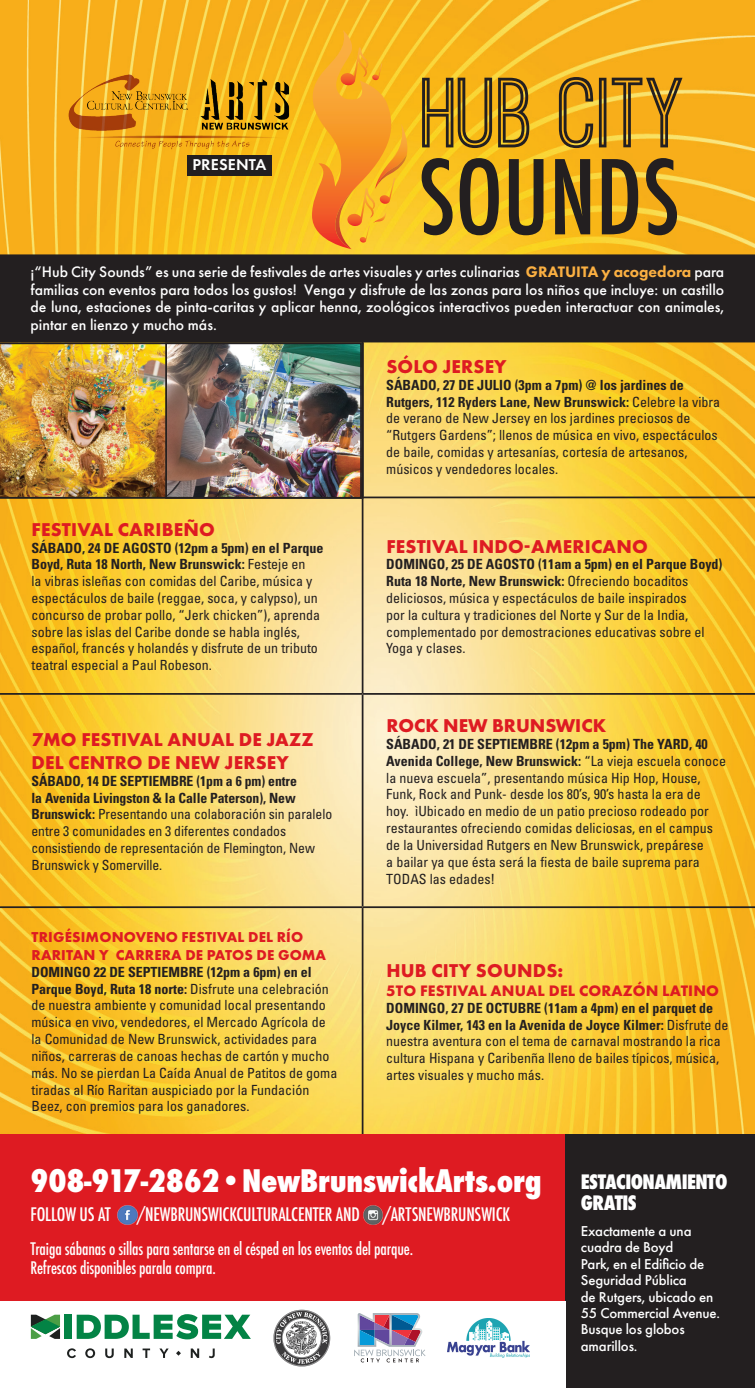
<style>
.page{position:relative;width:755px;height:1388px;background:#fff}
.page>*{position:absolute;margin:0;border:0;box-sizing:border-box;transform-origin:0 0}
.t1{font:800 condensed 30.28px "Futura";letter-spacing:-.01em;color:#fff}
.t2{font:700 19.25px/23.1px "Futura PT";letter-spacing:.01em;color:#de1b22}
.t3{font:800 condensed 19.25px/21.3px "Futura";letter-spacing:-.03em;color:#fff}
.t4{font:500 condensed 18.2px "Futura";letter-spacing:-.01em;color:#fff}
.t5{font:500 condensed 16.8px/18.6px "Futura";letter-spacing:-.01em;color:#fff}
.t6{font:600 16.28px "Futura PT";letter-spacing:.01em;color:#fff}
.t7{font:500 15.75px/17.5px "Futura PT";color:#fff;text-align:justify}
.t8{font:700 15.75px "Futura PT";letter-spacing:.01em;color:#de1b22}
.t9{font:500 14.88px/16.3px "Futura PT";letter-spacing:-.01em;color:#fff}
.t10{font:700 14.88px/17.8px "Futura PT";letter-spacing:.01em;color:#de1b22}
.t11{font:condensed 14px/16.8px "Univers";color:#231f20}
.s1{font-weight:800;color:#fbb042}
.s2{font-weight:700}
</style>
<div class="page">
<img style="left:0;top:0;width:754px;height:1133px">
<hr style="left:362px;top:496px;width:392px;height:2px;background:#231f20">
<hr style="left:361px;top:498px;width:2px;height:195px;background:#231f20">
<hr style="left:0;top:693px;width:362px;height:1px;background:#231f20">
<hr style="left:362px;top:693px;width:392px;height:1px;background:#231f20">
<hr style="left:361px;top:694px;width:2px;height:212px;background:#231f20">
<hr style="left:0;top:906px;width:362px;height:1px;background:#231f20">
<hr style="left:362px;top:906px;width:392px;height:1px;background:#231f20">
<hr style="left:361px;top:907px;width:2px;height:226px;background:#231f20">
<svg style="left:303px;top:30px;width:110px;height:219px;background:#f7ad24"></svg>
<svg style="left:422px;top:78px;width:70px;height:70px;background:#ab841d"></svg>
<svg style="left:498px;top:78px;width:31px;height:69px;background:#97731e"></svg>
<svg style="left:558px;top:77px;width:34px;height:71px;background:#b1841f"></svg>
<svg style="left:598px;top:78px;width:84px;height:69px;background:#bf8d22"></svg>
<svg style="left:421px;top:158px;width:31px;height:77px;background:#987b22"></svg>
<svg style="left:459px;top:158px;width:39px;height:77px;background:#836a20"></svg>
<svg style="left:508px;top:159px;width:35px;height:76px;background:#7d641f"></svg>
<svg style="left:555px;top:159px;width:35px;height:75px;background:#614c1e"></svg>
<svg style="left:601px;top:159px;width:37px;height:75px;background:#765b1f"></svg>
<svg style="left:645px;top:158px;width:31px;height:77px;background:#977121"></svg>
<img style="left:66px;top:72px;width:225px;height:79px">
<div style="left:187px;top:155px;width:84px;height:20px;background:#231f20"></div>
<img style="left:0;top:342px;width:363px;height:156px">
<div style="left:0;top:254px;width:754px;height:88px;background:#231f20"></div>
<img style="left:168px;top:345px;width:191px;height:150px">
<div style="left:165px;top:342px;width:197px;height:156px;border:2px solid #231f20"></div>
<div style="left:0;top:1133px;width:754px;height:254px;background:#de1b22"></div>
<div style="left:565px;top:1133px;width:189px;height:254px;background:#231f20"></div>
<div style="left:0;top:1300px;width:566px;height:87px;background:#fff"></div>
<svg style="left:67px;top:1348px;width:9px;height:9px"></svg>
<svg style="left:85px;top:1348px;width:10px;height:9px"></svg>
<svg style="left:105px;top:1348px;width:9px;height:9px"></svg>
<svg style="left:124px;top:1348px;width:9px;height:9px"></svg>
<svg style="left:142px;top:1348px;width:8px;height:9px"></svg>
<svg style="left:159px;top:1348px;width:9px;height:9px"></svg>
<svg style="left:191px;top:1348px;width:8px;height:9px"></svg>
<svg style="left:209px;top:1348px;width:5px;height:9px"></svg>
<svg style="left:176px;top:1351px;width:5px;height:4px"></svg>
<svg style="left:77px;top:1314px;width:174px;height:24px"></svg>
<div style="left:65px;top:1314px;width:7px;height:24px;background:#038345"></div>
<svg style="left:31px;top:1314px;width:29px;height:24px"></svg>
<img style="left:273px;top:1309px;width:58px;height:58px">
<svg style="left:354px;top:1313px;width:71px;height:49px"></svg>
<img style="left:447px;top:1318px;width:82px;height:38px">
<img style="left:118px;top:1205px;width:19px;height:19px">
<img style="left:363px;top:1205px;width:19px;height:19px">
<p class="t6" style="left:192px;top:154px;width:76px">PRESENTA</p>
<p class="t7" style="left:31px;top:263px;width:694px">¡“Hub City Sounds” es una serie de festivales de artes visuales y artes culinarias <span class="s1">GRATUITA y acogedora</span> para familias con eventos para todos los gustos! Venga y disfrute de las zonas para los niños que incluye: un castillo de luna, estaciones de pinta-caritas y aplicar henna, zoológicos interactivos pueden interactuar con animales, pintar en lienzo y mucho más.</p>
<h2 class="t2" style="left:386px;top:354px;width:122px">SÓLO JERSEY</h2>
<p class="t11" style="left:386px;top:376px;width:335px"><span class="s2">SÁBADO, 27 DE JULIO (3pm a 7pm) @ los jardines de Rutgers, 112 Ryders Lane, New Brunswick:</span> Celebre la vibra de verano de New Jersey en los jardines preciosos de “Rutgers Gardens”; llenos de música en vivo, espectáculos de baile, comidas y artesanías, cortesía de artesanos, músicos y vendedores locales.</p>
<h2 class="t2" style="left:32px;top:517px;width:185px">FESTIVAL CARIBEÑO</h2>
<p class="t11" style="left:31px;top:538px;width:293px"><span class="s2">SÁBADO, 24 DE AGOSTO (12pm a 5pm) en el Parque Boyd, Ruta 18 North, New Brunswick:</span> Festeje en<br>la vibras isleñas con comidas del Caribe, música y espectáculos de baile (reggae, soca, y calypso), un concurso de probar pollo, “Jerk chicken”), aprenda sobre las islas del Caribe donde se habla inglés, español, francés y holandés y disfrute de un tributo teatral especial a Paul Robeson.</p>
<h2 class="t2" style="left:386px;top:534px;width:263px">FESTIVAL INDO-AMERICANO</h2>
<p class="t11" style="left:386px;top:555px;width:337px"><span class="s2">DOMINGO, 25 DE AGOSTO (11am a 5pm) en el Parque Boyd)<br>Ruta 18 Norte, New Brunswick:</span> Ofreciendo bocaditos deliciosos, música y espectáculos de baile inspirados<br>por la cultura y tradiciones del Norte y Sur de la India, complementado por demostraciones educativas sobre el Yoga y clases.</p>
<h2 class="t2" style="left:31px;top:727px;width:283px">7MO FESTIVAL ANUAL DE JAZZ<br>DEL CENTRO DE NEW JERSEY</h2>
<p class="t11" style="left:31px;top:772px;width:302px"><span class="s2">SÁBADO, 14 DE SEPTIEMBRE (1pm a 6 pm) entre<br>la Avenida Livingston &amp; la Calle Paterson), New Brunswick:</span> Presentando una colaboración sin paralelo entre 3 comunidades en 3 diferentes condados consistiendo de representación de Flemington, New Brunswick y Somerville.</p>
<h2 class="t2" style="left:386px;top:713px;width:221px">ROCK NEW BRUNSWICK</h2>
<p class="t11" style="left:386px;top:735px;width:341px"><span class="s2">SÁBADO, 21 DE SEPTIEMBRE (12pm a 5pm) The YARD, 40<br>Avenida College, New Brunswick:</span> “La vieja escuela conoce la nueva escuela”, presentando música Hip Hop, House, Funk, Rock and Punk- desde los 80’s, 90’s hasta la era de hoy. ìUbicado en medio de un patio precioso rodeado por restaurantes ofreciendo comidas deliciosas, en el campus de la Universidad Rutgers en New Brunswick, prepárese<br>a bailar ya que ésta será la fiesta de baile suprema para TODAS las edades!</p>
<p class="t10" style="left:32px;top:927px;width:296px">TRIGÉSIMONOVENO FESTIVAL DEL RÍO<br>RARITAN Y CARRERA DE PATOS DE GOMA</p>
<p class="t11" style="left:31px;top:962px;width:307px"><span class="s2">DOMINGO 22 DE SEPTIEMBRE (12pm a 6pm) en el Parque Boyd, Ruta 18 norte:</span> Disfrute una celebración de nuestra ambiente y comunidad local presentando música en vivo, vendedores, el Mercado Agrícola de la Comunidad de New Brunswick, actividades para niños, carreras de canoas hechas de cartón y mucho más. No se pierdan La Caída Anual de Patitos de goma tiradas al Río Raritan auspiciado por la Fundación Beez, con premios para los ganadores.</p>
<h2 class="t2" style="left:386px;top:958px;width:178px">HUB CITY SOUNDS:</h2>
<p class="t8" style="left:386px;top:980px;width:334px">5TO FESTIVAL ANUAL DEL CORAZÓN LATINO</p>
<p class="t11" style="left:386px;top:998px;width:343px"><span class="s2">DOMINGO, 27 DE OCTUBRE (11am a 4pm) en el parquet de Joyce Kilmer, 143 en la Avenida de Joyce Kilmer:</span> Disfrute de nuestra aventura con el tema de carnaval mostrando la rica cultura Hispana y Caribenña lleno de bailes típicos, música, artes visuales y mucho más.</p>
<h1 class="t1" style="left:31px;top:1160px;width:512px">908-917-2862•NewBrunswickArts.org</h1>
<h3 class="t4" style="left:31px;top:1202px;width:82px">FOLLOW US AT</h3>
<h3 class="t4" style="left:137px;top:1202px;width:224px">/NEWBRUNSWICKCULTURALCENTER AND</h3>
<h3 class="t4" style="left:382px;top:1202px;width:129px">/ARTSNEWBRUNSWICK</h3>
<p class="t5" style="left:31px;top:1239px;width:384px">Traiga sábanas o sillas para sentarse en el césped en los eventos del parque.<br>Refrescos disponibles parala compra.</p>
<h2 class="t3" style="left:580px;top:1170px;width:148px">ESTACIONAMIENTO<br>GRATIS</h2>
<p class="t9" style="left:580px;top:1222px;width:141px">Exactamente a una cuadra de Boyd<br>Park, en el Edificio de<br>Seguridad Pública<br>de Rutgers, ubicado en<br>55 Commercial Avenue.<br>Busque los globos amarillos.</p>
</div>
